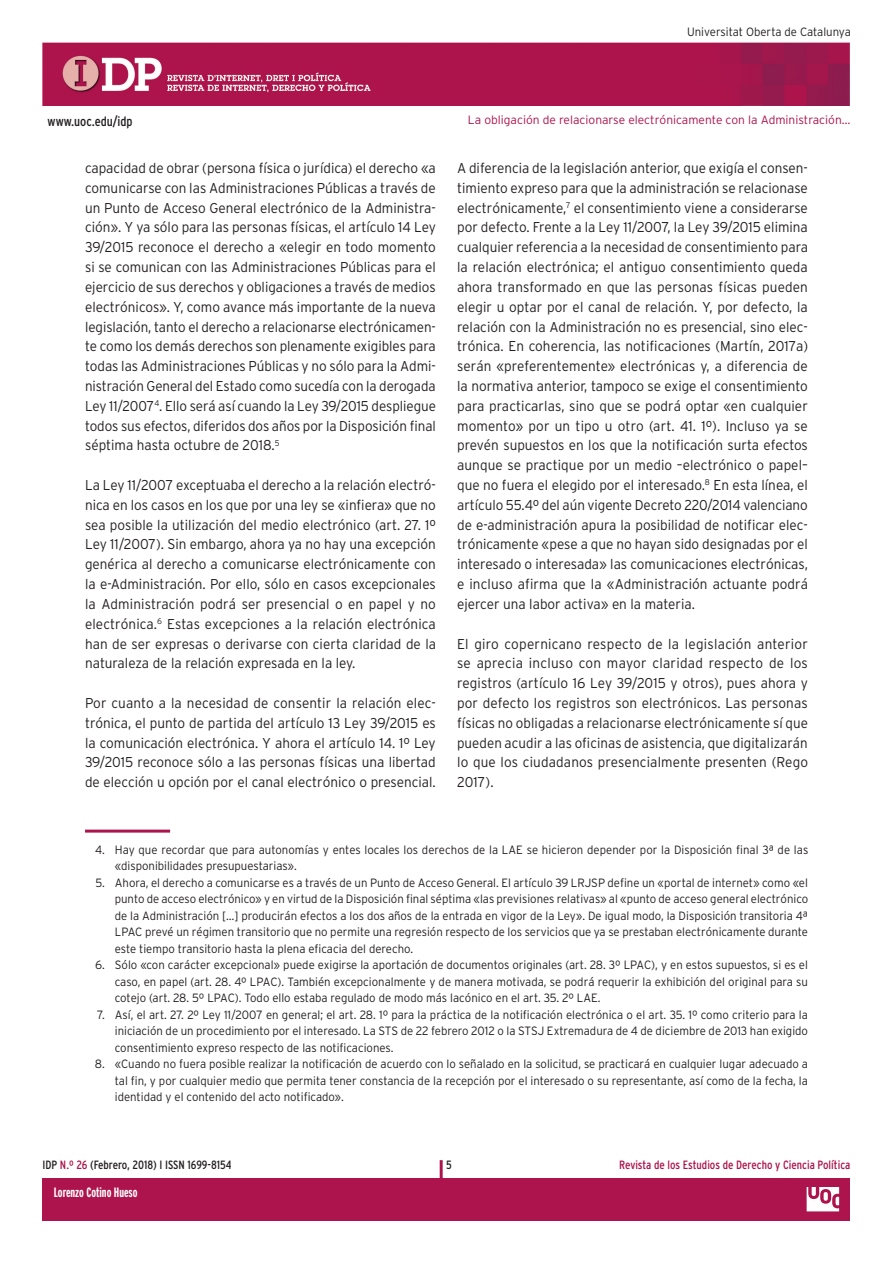
<style>
.page{position:relative;width:893px;height:1263px;background:#fff}
.page>*{position:absolute;margin:0;border:0;box-sizing:border-box;transform-origin:0 0}
.TEXTGENERAL{font:300 14.25px/19.8px "Interstate";color:#231f20;text-align:justify;scale:.95 1}
.t1{font:700 extra-condensed 13.5px "Interstate";color:#fff}
.t2{font:condensed 13.5px "Interstate";color:#231f20}
.notassegüents{font:300 12px/16.5px "Interstate";color:#231f20;text-align:justify;scale:.95 1}
.notaprimeraambfilet{font:300 12px/16.5px "Interstate";letter-spacing:.005em;color:#231f20;scale:.95 1}
.t3{font:300 12px "Interstate";color:#ad134c}
.t4{font:condensed 12px "Interstate";color:#ad134c}
.t5{font:condensed 12px "Interstate";color:#231f20}
.s1{color:#ad134c}
</style>
<div class="page">
<img style="left:43px;top:43px;width:807px;height:63px">
<div style="left:43px;top:1178px;width:807px;height:42px;background:#ad134c"></div>
<hr style="left:440px;top:1160px;width:3px;height:44px;background:#ad134c">
<svg style="left:806px;top:1187px;width:34px;height:25px"></svg>
<hr style="left:85px;top:830px;width:85px;height:3px;background:#ad134c">
<p class="notassegüents" style="left:687px;top:23px;width:174px">Universitat Oberta de Catalunya</p>
<p class="t2" style="left:48px;top:113px;width:87px">www.uoc.edu/idp</p>
<p class="t3" style="left:468px;top:113px;width:384px">La obligación de relacionarse electrónicamente con la Administración…</p>
<p class="TEXTGENERAL" style="left:85px;top:158px;width:371px">capacidad de obrar (persona física o jurídica) el derecho «a comunicarse con las Administraciones Públicas a través de un Punto de Acceso General electrónico de la Administra&shy;ción». Y ya sólo para las personas físicas, el artículo 14 Ley 39/2015 reconoce el derecho a «elegir en todo momento si se comunican con las Administraciones Públicas para el ejercicio de sus derechos y obligaciones a través de medios electrónicos». Y, como avance más importante de la nueva legislación, tanto el derecho a relacionarse electrónicamen&shy;te como los demás derechos son plenamente exigibles para todas las Administraciones Públicas y no sólo para la Admi&shy;nistración General del Estado como sucedía con la derogada Ley 11/2007<sup>4</sup>. Ello será así cuando la Ley 39/2015 despliegue todos sus efectos, diferidos dos años por la Disposición final séptima hasta octubre de 2018.<sup>5</sup></p>
<p class="TEXTGENERAL" style="left:85px;top:475px;width:371px">La Ley 11/2007 exceptuaba el derecho a la relación electró&shy;nica en los casos en los que por una ley se «infiera» que no sea posible la utilización del medio electrónico (art. 27. 1º Ley 11/2007). Sin embargo, ahora ya no hay una excepción genérica al derecho a comunicarse electrónicamente con la e-Administración. Por ello, sólo en casos excepcionales la Administración podrá ser presencial o en papel y no electrónica.<sup>6</sup> Estas excepciones a la relación electrónica han de ser expresas o derivarse con cierta claridad de la naturaleza de la relación expresada en la ley.</p>
<p class="TEXTGENERAL" style="left:85px;top:693px;width:371px">Por cuanto a la necesidad de consentir la relación elec&shy;trónica, el punto de partida del artículo 13 Ley 39/2015 es la comunicación electrónica. Y ahora el artículo 14. 1º Ley 39/2015 reconoce sólo a las personas físicas una libertad de elección u opción por el canal electrónico o presencial.</p>
<p class="TEXTGENERAL" style="left:457px;top:158px;width:371px">A diferencia de la legislación anterior, que exigía el consen&shy;timiento expreso para que la administración se relacionase electrónicamente,<sup>7</sup> el consentimiento viene a considerarse por defecto. Frente a la Ley 11/2007, la Ley 39/2015 elimina cualquier referencia a la necesidad de consentimiento para la relación electrónica; el antiguo consentimiento queda ahora transformado en que las personas físicas pueden elegir u optar por el canal de relación. Y, por defecto, la relación con la Administración no es presencial, sino elec&shy;trónica. En coherencia, las notificaciones (Martín, 2017a) serán «preferentemente» electrónicas y, a diferencia de la normativa anterior, tampoco se exige el consentimiento para practicarlas, sino que se podrá optar «en cualquier momento» por un tipo u otro (art. 41. 1º). Incluso ya se prevén supuestos en los que la notificación surta efectos aunque se practique por un medio –electrónico o papel– que no fuera el elegido por el interesado.<sup>8</sup> En esta línea, el artículo 55.4º del aún vigente Decreto 220/2014 valenciano de e-administración apura la posibilidad de notificar elec&shy;trónicamente «pese a que no hayan sido designadas por el interesado o interesada» las comunicaciones electrónicas, e incluso afirma que la «Administración actuante podrá ejercer una labor activa» en la materia.</p>
<p class="TEXTGENERAL" style="left:457px;top:633px;width:371px">El giro copernicano respecto de la legislación anterior se aprecia incluso con mayor claridad respecto de los registros (artículo 16 Ley 39/2015 y otros), pues ahora y por defecto los registros son electrónicos. Las personas físicas no obligadas a relacionarse electrónicamente sí que pueden acudir a las oficinas de asistencia, que digitalizarán lo que los ciudadanos presencialmente presenten (Rego 2017).</p>
<p class="notaprimeraambfilet" style="left:115px;top:841px;width:732px;text-indent:-20px">4. Hay que recordar que para autonomías y entes locales los derechos de la LAE se hicieron depender por la Disposición final 3ª de las «disponibilidades presupuestarias».</p>
<p class="notassegüents" style="left:115px;top:874px;width:731px;text-indent:-19px">5. Ahora, el derecho a comunicarse es a través de un Punto de Acceso General. El artículo 39 LRJSP define un «portal de internet» como «el punto de acceso electrónico» y en virtud de la Disposición final séptima «las previsiones relativas» al «punto de acceso general electrónico de la Administración […] producirán efectos a los dos años de la entrada en vigor de la Ley». De igual modo, la Disposición transitoria 4ª LPAC prevé un régimen transitorio que no permite una regresión respecto de los servicios que ya se prestaban electrónicamente durante este tiempo transitorio hasta la plena eficacia del derecho.</p>
<p class="notassegüents" style="left:115px;top:957px;width:731px;text-indent:-20px">6. Sólo «con carácter excepcional» puede exigirse la aportación de documentos originales (art. 28. 3º LPAC), y en estos supuestos, si es el caso, en papel (art. 28. 4º LPAC). También excepcionalmente y de manera motivada, se podrá requerir la exhibición del original para su cotejo (art. 28. 5º LPAC). Todo ello estaba regulado de modo más lacónico en el art. 35. 2º LAE.</p>
<p class="notassegüents" style="left:115px;top:1006px;width:731px;text-indent:-18px">7. Así, el art. 27. 2º Ley 11/2007 en general; el art. 28. 1º para la práctica de la notificación electrónica o el art. 35. 1º como criterio para la iniciación de un procedimiento por el interesado. La STS de 22 febrero 2012 o la STSJ Extremadura de 4 de diciembre de 2013 han exigido consentimiento expreso respecto de las notificaciones.</p>
<p class="notassegüents" style="left:115px;top:1056px;width:731px;text-indent:-20px">8. «Cuando no fuera posible realizar la notificación de acuerdo con lo señalado en la solicitud, se practicará en cualquier lugar adecuado a tal fin, y por cualquier medio que permita tener constancia de la recepción por el interesado o su representante, así como de la fecha, la identidad y el contenido del acto notificado».</p>
<p class="t5" style="left:43px;top:1158px;width:191px">IDP <span class="s1">N.º 26</span> (Febrero, 2018) I ISSN 1699-8154</p>
<p class="t5" style="left:446px;top:1158px;width:7px">5</p>
<p class="t4" style="left:619px;top:1158px;width:233px">Revista de los Estudios de Derecho y Ciencia Política</p>
<p class="t1" style="left:54px;top:1185px;width:85px">Lorenzo Cotino Hueso</p>
</div>
